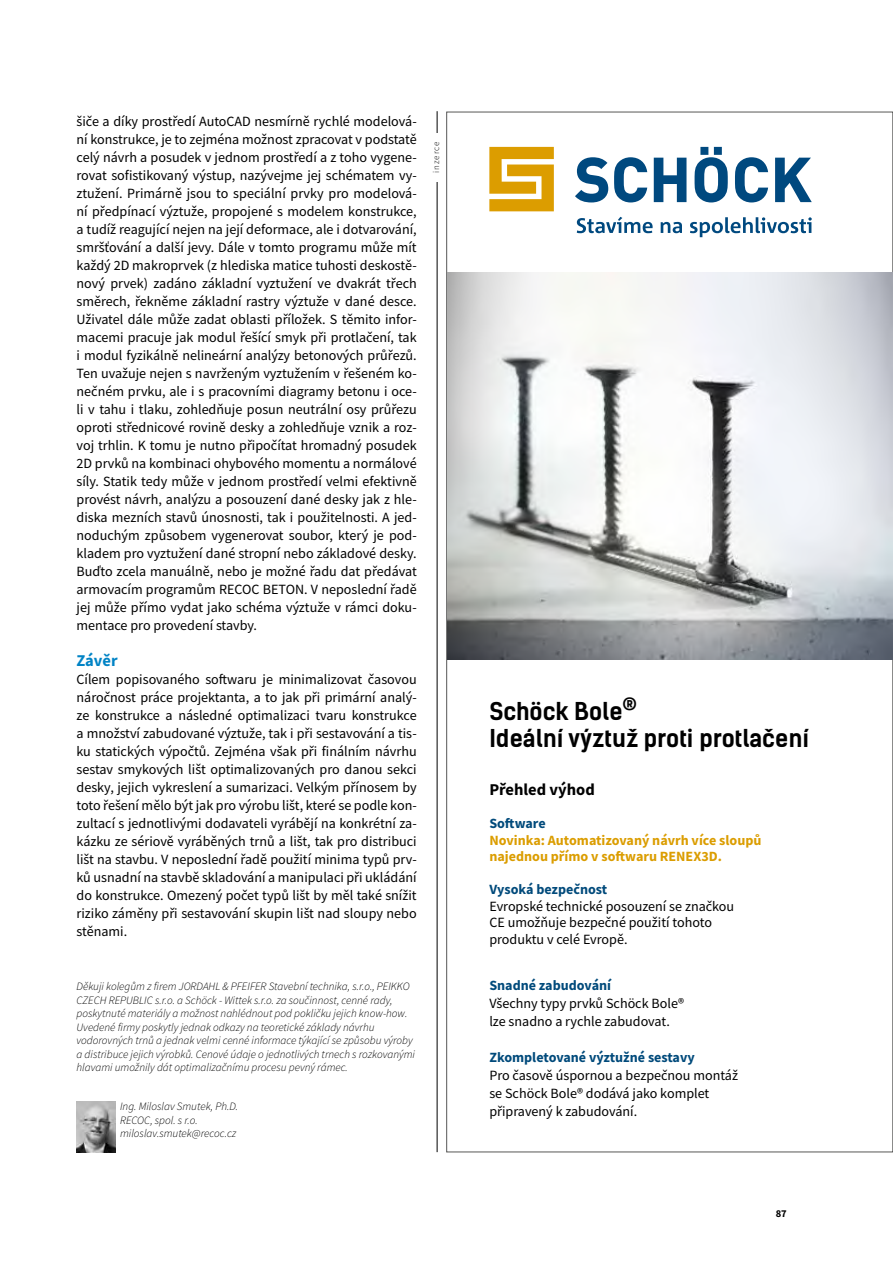
<style>
.page{position:relative;width:893px;height:1263px;background:#fff}
.page>*{position:absolute;margin:0;border:0;box-sizing:border-box;transform-origin:0 0}
.t1{font:700 23.4px/27.6px "Kelson Sans";color:#000}
.t2{font:700 16.5px "Source Sans Pro";color:#000}
.t3{font:700 16.5px "Source Sans Pro";letter-spacing:-.005em;color:#0083c5}
.t4{font:14.1px/18px "Source Sans Pro";color:#000}
.t5{font:700 14.1px "Source Sans Pro";color:#004a7b}
.t6{font:700 14.1px/16.5px "Source Sans Pro";color:#db9d01}
.t7{font:italic 300 11.25px/13.5px "Source Sans Pro";color:#000}
.t8{font:700 10.5px "Source Sans Pro";color:#000}
.t9{font:300 9px "Source Sans Pro";letter-spacing:.105em;color:#000}
</style>
<div class="page">
<img style="left:77px;top:1101px;width:39px;height:52px">
<hr style="left:437px;top:111px;width:1px;height:1041px;background:#000">
<div style="left:432px;top:133px;width:8px;height:49px;background:#fff"></div>
<img style="left:447px;top:272px;width:446px;height:388px">
<svg style="left:575px;top:147px;width:237px;height:55px"></svg>
<svg style="left:489px;top:147px;width:65px;height:64px"></svg>
<svg style="left:577px;top:217px;width:76px;height:16px"></svg>
<svg style="left:661px;top:222px;width:21px;height:11px"></svg>
<svg style="left:690px;top:217px;width:122px;height:20px"></svg>
<p class="t4" style="left:77px;top:112px;width:342px;text-align:justify">šiče a díky prostředí AutoCAD nesmírně rychlé modelová&shy;ní konstrukce, je to zejména možnost zpracovat v podstatě celý návrh a posudek v jednom prostředí a z toho vygene&shy;rovat sofistikovaný výstup, nazývejme jej schématem vy&shy;ztužení. Primárně jsou to speciální prvky pro modelová&shy;ní předpínací výztuže, propojené s modelem konstrukce, a tudíž reagující nejen na její deformace, ale i dotvarování, smršťování a další jevy. Dále v tomto programu může mít každý 2D makroprvek (z hlediska matice tuhosti deskostě&shy;nový prvek) zadáno základní vyztužení ve dvakrát třech směrech, řekněme základní rastry výztuže v dané desce.<br>Uživatel dále může zadat oblasti příložek. S těmito infor&shy;macemi pracuje jak modul řešící smyk při protlačení, tak i modul fyzikálně nelineární analýzy betonových průřezů.<br>Ten uvažuje nejen s navrženým vyztužením v řešeném ko&shy;nečném prvku, ale i s pracovními diagramy betonu i oce&shy;li v tahu i tlaku, zohledňuje posun neutrální osy průřezu oproti střednicové rovině desky a zohledňuje vznik a roz&shy;voj trhlin. K tomu je nutno připočítat hromadný posudek 2D prvků na kombinaci ohybového momentu a normálové síly. Statik tedy může v jednom prostředí velmi efektivně provést návrh, analýzu a posouzení dané desky jak z hle&shy;diska mezních stavů únosnosti, tak i použitelnosti. A jed&shy;noduchým způsobem vygenerovat soubor, který je pod&shy;kladem pro vyztužení dané stropní nebo základové desky.<br>Buďto zcela manuálně, nebo je možné řadu dat předávat armovacím programům RECOC BETON. V neposlední řadě jej může přímo vydat jako schéma výztuže v rámci doku&shy;mentace pro provedení stavby.</p>
<p class="t3" style="left:77px;top:649px;width:43px">Závěr</p>
<p class="t4" style="left:77px;top:670px;width:342px;text-align:justify">Cílem popisovaného softwaru je minimalizovat časovou náročnost práce projektanta, a to jak při primární analý&shy;ze konstrukce a následné optimalizaci tvaru konstrukce a množství zabudované výztuže, tak i při sestavování a tis&shy;ku statických výpočtů. Zejména však při finálním návrhu sestav smykových lišt optimalizovaných pro danou sekci desky, jejich vykreslení a sumarizaci. Velkým přínosem by toto řešení mělo být jak pro výrobu lišt, které se podle kon&shy;zultací s jednotlivými dodavateli vyrábějí na konkrétní za&shy;kázku ze sériově vyráběných trnů a lišt, tak pro distribuci lišt na stavbu. V neposlední řadě použití minima typů prv&shy;ků usnadní na stavbě skladování a manipulaci při ukládání do konstrukce. Omezený počet typů lišt by měl také snížit riziko záměny při sestavování skupin lišt nad sloupy nebo stěnami.</p>
<p class="t9" style="left:431px;top:173px;width:33px;rotate:-90deg">inzerce</p>
<p class="t7" style="left:77px;top:979px;width:340px">Děkuji kolegům z firem JORDAHL &amp; PFEIFER Stavební technika, s.r.o., PEIKKO CZECH REPUBLIC s.r.o. a Schöck - Wittek s.r.o. za součinnost, cenné rady, poskytnuté materiály a možnost nahlédnout pod pokličku jejich know-how.<br>Uvedené firmy poskytly jednak odkazy na teoretické základy návrhu vodorovných trnů a jednak velmi cenné informace týkající se způsobu výroby a distribuce jejich výrobků. Cenové údaje o jednotlivých trnech s rozkovanými hlavami umožnily dát optimalizačnímu procesu pevný rámec.</p>
<p class="t7" style="left:120px;top:1099px;width:120px">Ing. Miloslav Smutek, Ph.D.<br>RECOC, spol. s r.o. miloslav.smutek@recoc.cz</p>
<h1 class="t1" style="left:489px;top:697px;width:321px">Schöck Bole<sup>®<br></sup>Ideální výztuž proti protlačení</h1>
<p class="t2" style="left:489px;top:778px;width:107px">Přehled výhod</p>
<p class="t5" style="left:489px;top:814px;width:58px">Software</p>
<p class="t6" style="left:489px;top:831px;width:274px">Novinka: Automatizovaný návrh více sloupů najednou přímo v softwaru RENEX3D.</p>
<p class="t5" style="left:489px;top:880px;width:119px">Vysoká bezpečnost</p>
<p class="t4" style="left:489px;top:898px;width:246px;line-height:16.5px">Evropské technické posouzení se značkou<br>CE umožňuje bezpečné použití tohoto produktu v celé Evropě.</p>
<p class="t5" style="left:489px;top:976px;width:123px">Snadné zabudování</p>
<p class="t4" style="left:489px;top:994px;width:196px">Všechny typy prvků Schöck Bole® lze snadno a rychle zabudovat.</p>
<p class="t5" style="left:489px;top:1048px;width:207px">Zkompletované výztužné sestavy</p>
<p class="t4" style="left:489px;top:1066px;width:250px">Pro časově úspornou a bezpečnou montáž se Schöck Bole® dodává jako komplet připravený k zabudování.</p>
<p class="t8" style="left:776px;top:1206px;width:13px">87</p>
</div>
